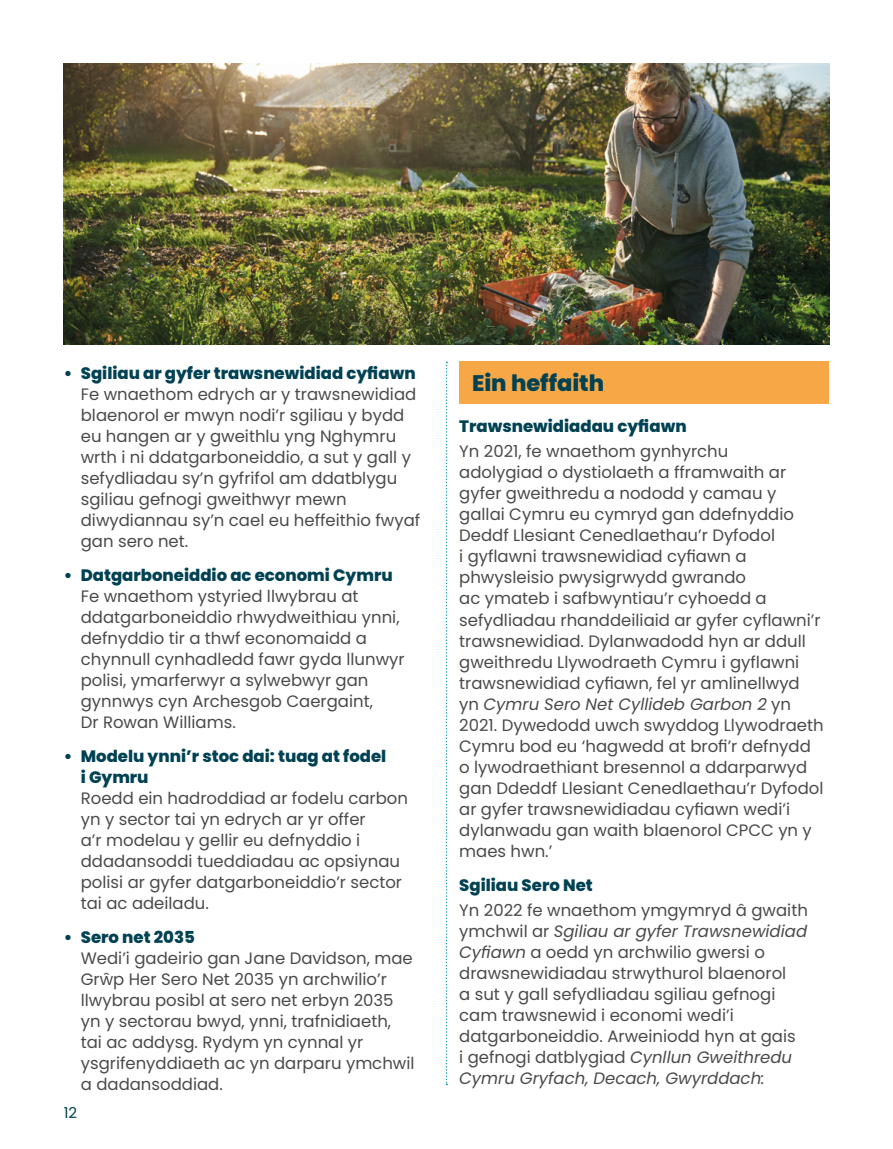
<style>
.page{position:relative;width:893px;height:1149px;background:#fff}
.page>*{position:absolute;margin:0;border:0;box-sizing:border-box;transform-origin:0 0}
.t1{font:800 22.5px "Poppins";color:#004253}
.t2{font:16.5px/21px "Poppins";color:#4a4a49}
.t3{font:800 16.5px/21px "Poppins";color:#004253}
.t4{font:15px "Poppins";color:#004253}
.s1{font-style:italic}
</style>
<div class="page">
<div style="left:459px;top:361px;width:370px;height:43px;background:#f7a746"></div>
<svg style="left:446px;top:361px;width:1px;height:723px"></svg>
<img style="left:64px;top:64px;width:765px;height:280px">
<p class="t3" style="left:64px;top:363px;width:353px">• Sgiliau ar gyfer trawsnewidiad cyfiawn</p>
<p class="t2" style="left:81px;top:384px;width:341px">Fe wnaethom edrych ar y trawsnewidiad blaenorol er mwyn nodi’r sgiliau y bydd eu hangen ar y gweithlu yng Nghymru wrth i ni ddatgarboneiddio, a sut y gall y sefydliadau sy’n gyfrifol am ddatblygu sgiliau gefnogi gweithwyr mewn diwydiannau sy’n cael eu heffeithio fwyaf gan sero net.</p>
<p class="t3" style="left:64px;top:564px;width:330px">• Datgarboneiddio ac economi Cymru</p>
<p class="t2" style="left:81px;top:585px;width:325px">Fe wnaethom ystyried llwybrau at ddatgarboneiddio rhwydweithiau ynni, defnyddio tir a thwf economaidd a chynnull cynhadledd fawr gyda llunwyr polisi, ymarferwyr a sylwebwyr gan gynnwys cyn Archesgob Caergaint,<br>Dr Rowan Williams.</p>
<p class="t3" style="left:81px;top:745px;width:307px;text-indent:-17px">• Modelu ynni’r stoc dai: tuag at fodel i Gymru</p>
<p class="t2" style="left:81px;top:787px;width:329px">Roedd ein hadroddiad ar fodelu carbon yn y sector tai yn edrych ar yr offer<br>a’r modelau y gellir eu defnyddio i ddadansoddi tueddiadau ac opsiynau polisi ar gyfer datgarboneiddio’r sector tai ac adeiladu.</p>
<p class="t3" style="left:64px;top:926px;width:133px">• Sero net 2035</p>
<p class="t2" style="left:81px;top:947px;width:335px">Wedi’i gadeirio gan Jane Davidson, mae Grŵp Her Sero Net 2035 yn archwilio’r llwybrau posibl at sero net erbyn 2035 yn y sectorau bwyd, ynni, trafnidiaeth, tai ac addysg. Rydym yn cynnal yr ysgrifenyddiaeth ac yn darparu ymchwil a dadansoddiad.</p>
<p class="t4" style="left:64px;top:1103px;width:15px">12</p>
<h1 class="t1" style="left:472px;top:370px;width:134px">Ein heffaith</h1>
<p class="t3" style="left:459px;top:416px;width:229px">Trawsnewidiadau cyfiawn</p>
<p class="t2" style="left:459px;top:441px;width:366px">Yn 2021, fe wnaethom gynhyrchu<br>adolygiad o dystiolaeth a fframwaith ar gyfer gweithredu a nododd y camau y gallai Cymru eu cymryd gan ddefnyddio Deddf Llesiant Cenedlaethau’r Dyfodol<br>i gyflawni trawsnewidiad cyfiawn a phwysleisio pwysigrwydd gwrando<br>ac ymateb i safbwyntiau’r cyhoedd a sefydliadau rhanddeiliaid ar gyfer cyflawni’r trawsnewidiad. Dylanwadodd hyn ar ddull gweithredu Llywodraeth Cymru i gyflawni trawsnewidiad cyfiawn, fel yr amlinellwyd yn <span class="s1">Cymru Sero Net Cyllideb Garbon 2</span> yn 2021. Dywedodd uwch swyddog Llywodraeth Cymru bod eu ‘hagwedd at brofi’r defnydd o lywodraethiant bresennol a ddarparwyd gan Ddeddf Llesiant Cenedlaethau’r Dyfodol ar gyfer trawsnewidiadau cyfiawn wedi’i dylanwadu gan waith blaenorol CPCC yn y maes hwn.’</p>
<p class="t3" style="left:459px;top:874px;width:135px">Sgiliau Sero Net</p>
<p class="t2" style="left:459px;top:899px;width:350px">Yn 2022 fe wnaethom ymgymryd â gwaith ymchwil ar <span class="s1">Sgiliau ar gyfer Trawsnewidiad Cyfiawn</span> a oedd yn archwilio gwersi o drawsnewidiadau strwythurol blaenorol<br>a sut y gall sefydliadau sgiliau gefnogi cam trawsnewid i economi wedi’i datgarboneiddio. Arweiniodd hyn at gais<br>i gefnogi datblygiad <span class="s1">Cynllun Gweithredu Cymru Gryfach, Decach, Gwyrddach:</span></p>
</div>
